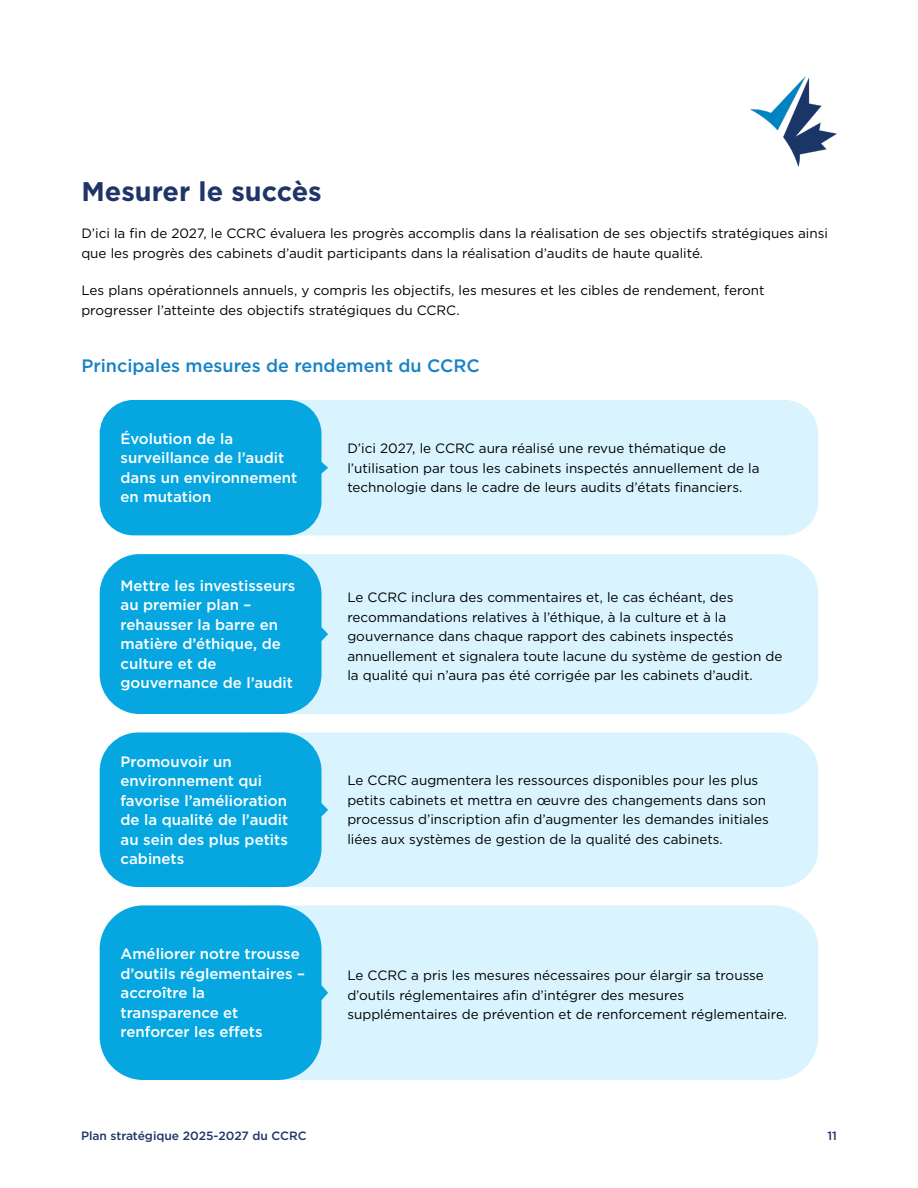
<style>
.page{position:relative;width:918px;height:1188px;background:#fff}
.page>*{position:absolute;margin:0;border:0;box-sizing:border-box;transform-origin:0 0}
.t1{font:700 27px "Gotham";color:#213469}
.t2{font:500 18px "Gotham";color:#1782c5}
.t3{font:500 15px "Gotham";color:#fff}
.t4{font:13.5px "Gotham";color:#000}
.t5{font:500 12px "Gotham";color:#213469}
</style>
<div class="page">
<div style="left:213px;top:400px;width:605px;height:135px;background:#d9f4fe;border-radius:34px"></div>
<div style="left:100px;top:400px;width:228px;height:135px;background:#06a7e0"></div>
<div style="left:213px;top:554px;width:605px;height:160px;background:#d9f4fe;border-radius:40px"></div>
<svg style="left:100px;top:554px;width:228px;height:160px;background:#14ace1"></svg>
<div style="left:213px;top:732px;width:605px;height:155px;background:#d9f4fe;border-radius:39px"></div>
<div style="left:100px;top:732px;width:228px;height:155px;background:#06a7e0"></div>
<div style="left:213px;top:905px;width:605px;height:175px;background:#d9f4fe;border-radius:44px"></div>
<svg style="left:100px;top:905px;width:228px;height:175px;background:#15ace2"></svg>
<img style="left:751px;top:77px;width:86px;height:89px">
<p class="t1" style="left:81px;top:179px;width:242px">Mesurer le succès</p>
<p class="t4" style="left:81px;top:227px;width:748px">D’ici la fin de 2027, le CCRC évaluera les progrès accomplis dans la réalisation de ses objectifs stratégiques ainsi</p>
<p class="t4" style="left:81px;top:247px;width:623px">que les progrès des cabinets d’audit participants dans la réalisation d’audits de haute qualité.</p>
<p class="t4" style="left:81px;top:284px;width:685px">Les plans opérationnels annuels, y compris les objectifs, les mesures et les cibles de rendement, feront</p>
<p class="t4" style="left:81px;top:304px;width:380px">progresser l’atteinte des objectifs stratégiques du CCRC.</p>
<p class="t2" style="left:81px;top:357px;width:400px">Principales mesures de rendement du CCRC</p>
<p class="t3" style="left:121px;top:432px;width:114px">Évolution de la</p>
<p class="t3" style="left:121px;top:451px;width:165px">surveillance de l’audit</p>
<p class="t3" style="left:121px;top:471px;width:178px">dans un environnement</p>
<p class="t3" style="left:121px;top:490px;width:92px">en mutation</p>
<p class="t3" style="left:121px;top:579px;width:176px">Mettre les investisseurs</p>
<p class="t3" style="left:121px;top:598px;width:132px">au premier plan –</p>
<p class="t3" style="left:121px;top:618px;width:159px">rehausser la barre en</p>
<p class="t3" style="left:121px;top:637px;width:162px">matière d’éthique, de</p>
<p class="t3" style="left:121px;top:657px;width:97px">culture et de</p>
<p class="t3" style="left:121px;top:676px;width:174px">gouvernance de l’audit</p>
<p class="t3" style="left:121px;top:754px;width:113px">Promouvoir un</p>
<p class="t3" style="left:121px;top:774px;width:143px">environnement qui</p>
<p class="t3" style="left:121px;top:793px;width:168px">favorise l’amélioration</p>
<p class="t3" style="left:121px;top:813px;width:169px">de la qualité de l’audit</p>
<p class="t3" style="left:121px;top:832px;width:169px">au sein des plus petits</p>
<p class="t3" style="left:121px;top:852px;width:65px">cabinets</p>
<p class="t3" style="left:121px;top:947px;width:181px">Améliorer notre trousse</p>
<p class="t3" style="left:121px;top:967px;width:186px">d’outils réglementaires –</p>
<p class="t3" style="left:121px;top:986px;width:86px">accroître la</p>
<p class="t3" style="left:121px;top:1006px;width:119px">transparence et</p>
<p class="t3" style="left:121px;top:1025px;width:143px">renforcer les effets</p>
<p class="t4" style="left:347px;top:442px;width:380px">D’ici 2027, le CCRC aura réalisé une revue thématique de</p>
<p class="t4" style="left:347px;top:462px;width:414px">l’utilisation par tous les cabinets inspectés annuellement de la</p>
<p class="t4" style="left:347px;top:481px;width:397px">technologie dans le cadre de leurs audits d’états financiers.</p>
<p class="t4" style="left:347px;top:591px;width:388px">Le CCRC inclura des commentaires et, le cas échéant, des</p>
<p class="t4" style="left:347px;top:611px;width:380px">recommandations relatives à l’éthique, à la culture et à la</p>
<p class="t4" style="left:347px;top:630px;width:388px">gouvernance dans chaque rapport des cabinets inspectés</p>
<p class="t4" style="left:347px;top:650px;width:436px">annuellement et signalera toute lacune du système de gestion de</p>
<p class="t4" style="left:347px;top:669px;width:407px">la qualité qui n’aura pas été corrigée par les cabinets d’audit.</p>
<p class="t4" style="left:347px;top:775px;width:413px">Le CCRC augmentera les ressources disponibles pour les plus</p>
<p class="t4" style="left:347px;top:794px;width:420px">petits cabinets et mettra en œuvre des changements dans son</p>
<p class="t4" style="left:347px;top:814px;width:423px">processus d’inscription afin d’augmenter les demandes initiales</p>
<p class="t4" style="left:347px;top:833px;width:377px">liées aux systèmes de gestion de la qualité des cabinets.</p>
<p class="t4" style="left:347px;top:970px;width:418px">Le CCRC a pris les mesures nécessaires pour élargir sa trousse</p>
<p class="t4" style="left:347px;top:989px;width:338px">d’outils réglementaires afin d’intégrer des mesures</p>
<p class="t4" style="left:347px;top:1009px;width:441px">supplémentaires de prévention et de renforcement réglementaire.</p>
<p class="t5" style="left:81px;top:1130px;width:227px">Plan stratégique 2025-2027 du CCRC</p>
<p class="t5" style="left:827px;top:1130px;width:11px">11</p>
</div>
